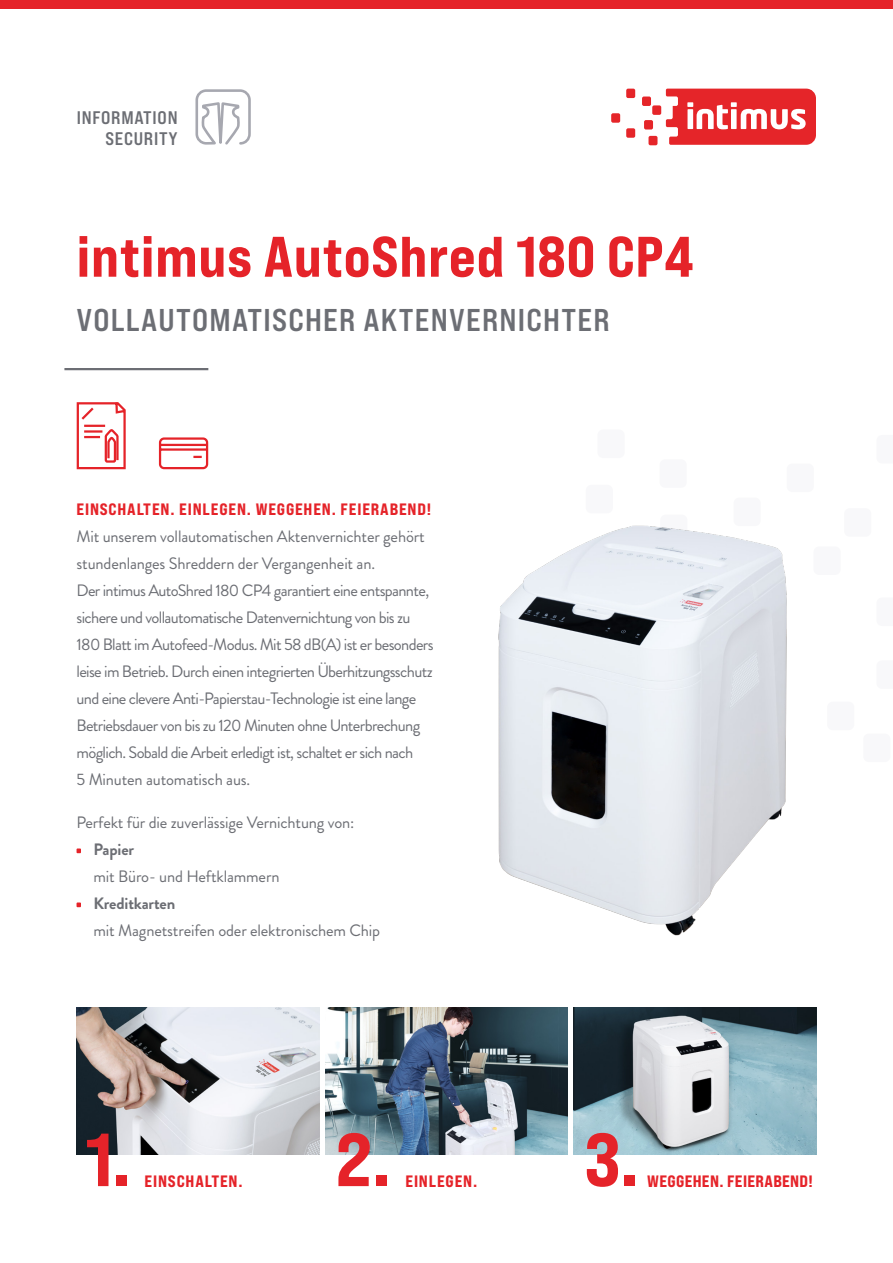
<style>
.page{position:relative;width:893px;height:1263px;background:#fff}
.page>*{position:absolute;margin:0;border:0;box-sizing:border-box;transform-origin:0 0}
.t1{font:75px "Bebas Neue Pro Exp Eb";color:#e52329}
.t2{font:57px "Bebas Neue Pro Exp Eb";letter-spacing:.01em;color:#e52329}
.t3{font:31.5px "Bebas Neue Pro Exp Bd";letter-spacing:.04em;color:#6c6e74}
.t4{font:18.15px/20.9px "Bebas Neue Pro Exp Bd";letter-spacing:.04em;color:#6c6e74;text-align:right}
.t5{font:16.5px/27px "Brandon Grotesque";letter-spacing:-.04em;color:#6c6e74}
.t6{font:16.5px "Brandon Grotesque";letter-spacing:-.01em;color:#6c6e74}
.t7{font:16.5px "Bebas Neue Pro Exp Eb";letter-spacing:.05em;color:#e52329}
.t8{font:16.5px "Bebas Neue Pro Exp Eb";letter-spacing:.02em;color:#e52329}
.t9{font:700 16.5px "Brandon Grotesque";letter-spacing:-.01em;color:#6c6e74}
</style>
<div class="page">
<div style="left:0;top:0;width:893px;height:8px;background:#e52329"></div>
<div style="left:626px;top:89px;width:9px;height:9px;background:#e52529;border-radius:2px"></div>
<div style="left:626px;top:128px;width:9px;height:10px;background:#e52529;border-radius:2px"></div>
<div style="left:611px;top:113px;width:9px;height:10px;background:#e52529;border-radius:2px"></div>
<div style="left:644px;top:120px;width:9px;height:10px;background:#e52529;border-radius:2px"></div>
<div style="left:648px;top:136px;width:9px;height:9px;background:#e52529;border-radius:2px"></div>
<div style="left:652px;top:105px;width:9px;height:10px;background:#e52529;border-radius:2px"></div>
<div style="left:642px;top:97px;width:9px;height:9px;background:#e52529;border-radius:2px"></div>
<svg style="left:666px;top:89px;width:150px;height:56px"></svg>
<svg style="left:195px;top:89px;width:56px;height:56px"></svg>
<div style="left:863px;top:733px;width:27px;height:29px;background:#f8f8fa;border-radius:6px"></div>
<div style="left:586px;top:485px;width:27px;height:28px;background:#f8f8fa;border-radius:6px"></div>
<div style="left:597px;top:429px;width:28px;height:29px;background:#f8f8fa;border-radius:6px"></div>
<div style="left:659px;top:459px;width:28px;height:29px;background:#f8f8fa;border-radius:6px"></div>
<div style="left:660px;top:514px;width:27px;height:29px;background:#f8f8fa;border-radius:6px"></div>
<div style="left:827px;top:702px;width:27px;height:28px;background:#f8f8fa;border-radius:6px"></div>
<div style="left:844px;top:508px;width:27px;height:29px;background:#f8f8fa;border-radius:6px"></div>
<div style="left:787px;top:463px;width:27px;height:29px;background:#f8f8fa;border-radius:6px"></div>
<div style="left:813px;top:546px;width:28px;height:29px;background:#f8f8fa;border-radius:6px"></div>
<div style="left:733px;top:497px;width:28px;height:29px;background:#f8f8fa;border-radius:6px"></div>
<img style="left:498px;top:525px;width:289px;height:411px">
<hr style="left:64px;top:368px;width:144px;height:2px;background:#6c6e74">
<svg style="left:76px;top:402px;width:50px;height:68px"></svg>
<svg style="left:158px;top:437px;width:51px;height:33px"></svg>
<img style="left:77px;top:1008px;width:242px;height:147px">
<img style="left:325px;top:1008px;width:243px;height:147px">
<img style="left:574px;top:1008px;width:242px;height:147px">
<svg style="left:77px;top:848px;width:4px;height:5px"></svg>
<svg style="left:77px;top:902px;width:4px;height:5px"></svg>
<p class="t4" style="left:77px;top:107px;width:102px">INFORMATION<br>SECURITY</p>
<h2 class="t2" style="left:77px;top:221px;width:619px">intimus AutoShred 180 CP4</h2>
<h3 class="t3" style="left:77px;top:300px;width:534px">VOLLAUTOMATISCHER AKTENVERNICHTER</h3>
<p class="t7" style="left:77px;top:499px;width:356px">EINSCHALTEN. EINLEGEN. WEGGEHEN. FEIERABEND!</p>
<p class="t5" style="left:77px;top:523px;width:359px">Mit unserem vollautomatischen Aktenvernichter gehört stundenlanges Shreddern der Vergangenheit an.<br>Der intimus AutoShred 180 CP4 garantiert eine entspannte, sichere und vollautomatische Datenvernichtung von bis zu 180 Blatt im Autofeed-Modus. Mit 58 dB(A) ist er besonders leise im Betrieb. Durch einen integrierten Überhitzungsschutz und eine clevere Anti-Papierstau-Technologie ist eine lange Betriebsdauer von bis zu 120 Minuten ohne Unterbrechung möglich. Sobald die Arbeit erledigt ist, schaltet er sich nach<br>5 Minuten automatisch aus.</p>
<p class="t6" style="left:77px;top:811px;width:279px">Perfekt für die zuverlässige Vernichtung von:</p>
<p class="t9" style="left:94px;top:838px;width:42px">Papier</p>
<p class="t6" style="left:94px;top:865px;width:187px">mit Büro- und Heftklammern</p>
<p class="t9" style="left:94px;top:892px;width:83px">Kreditkarten</p>
<p class="t6" style="left:94px;top:919px;width:288px">mit Magnetstreifen oder elektronischem Chip</p>
<h1 class="t1" style="left:85px;top:1113px;width:48px">1.</h1>
<h1 class="t1" style="left:336px;top:1113px;width:56px">2.</h1>
<h1 class="t1" style="left:585px;top:1113px;width:56px">3.</h1>
<p class="t7" style="left:145px;top:1170px;width:100px">EINSCHALTEN.</p>
<p class="t7" style="left:405px;top:1170px;width:73px">EINLEGEN.</p>
<p class="t8" style="left:647px;top:1170px;width:167px">WEGGEHEN. FEIERABEND!</p>
</div>
